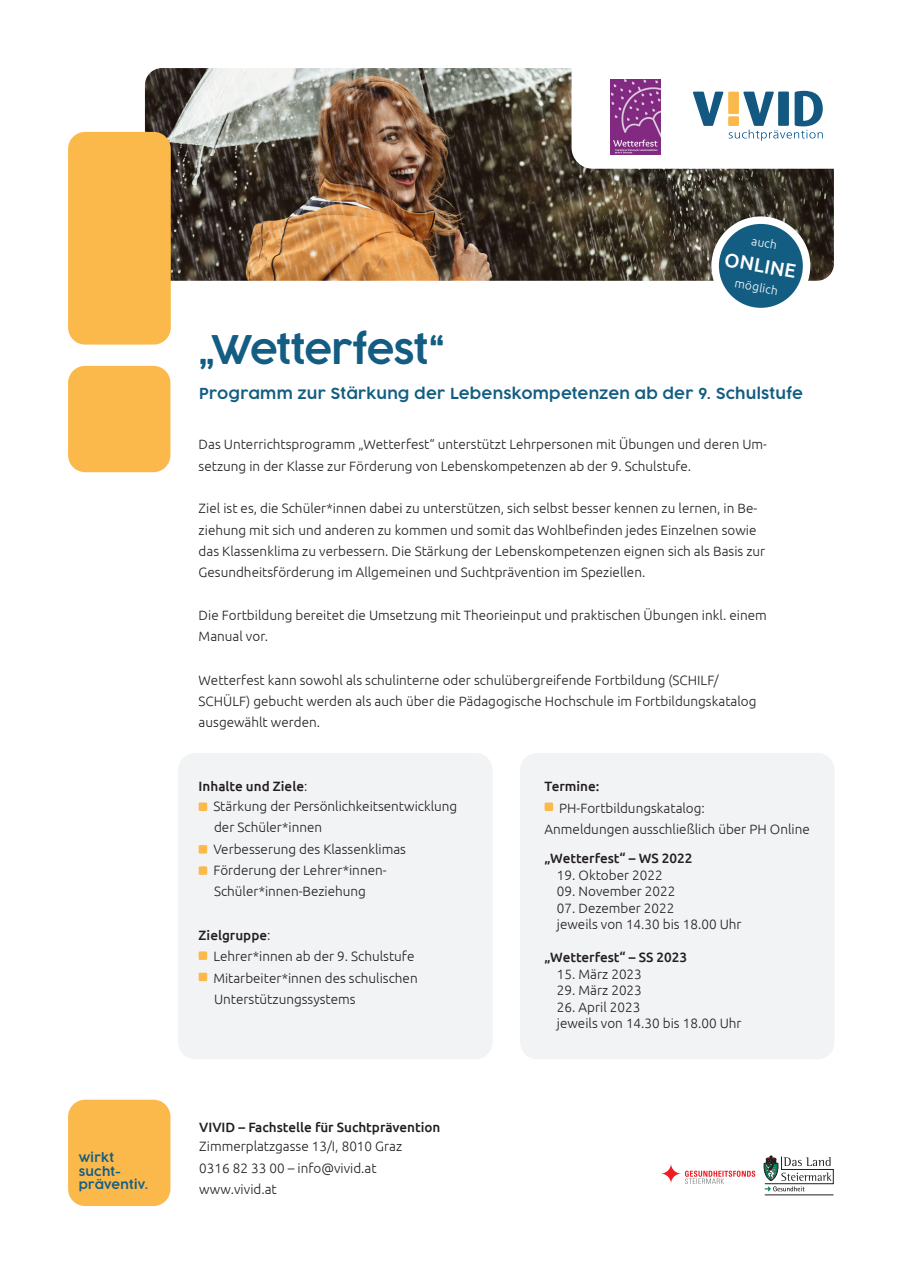
<style>
.page{position:relative;width:902px;height:1272px;background:#fff}
.page>*{position:absolute;margin:0;border:0;box-sizing:border-box;transform-origin:0 0}
.t1{font:300 39px "Cocogoose Pro";letter-spacing:-.035em;color:#135d83}
.t2{font:500 19.5px "Ubuntu";color:#fff}
.t3{font:300 15px "Cocogoose Pro";letter-spacing:.01em;color:#135d83}
.t4{font:300 13.5px/21.3px "Ubuntu";color:#231f20}
.t5{font:500 13.5px "Ubuntu";color:#231f20}
.t6{font:300 12px/13.5px "Cocogoose Pro";letter-spacing:.02em;color:#135d83}
.t7{font:300 12px "Ubuntu";color:#fff}
.s1{font-weight:500}
</style>
<div class="page">
<img style="left:145px;top:68px;width:688px;height:213px">
<div style="left:68px;top:132px;width:103px;height:212px;background:#fcb94b;border-radius:17px"></div>
<div style="left:68px;top:366px;width:102px;height:106px;background:#fcb94b;border-radius:17px"></div>
<div style="left:715px;top:220px;width:91px;height:91px;background:#135d83;border-radius:50%"></div>
<div style="left:711px;top:216px;width:99px;height:99px;border:8px solid #fff;border-radius:50%"></div>
<hr style="left:764px;top:1194px;width:69px;height:1px;background:#231f20">
<svg style="left:763px;top:1155px;width:70px;height:36px"></svg>
<svg style="left:685px;top:1170px;width:70px;height:13px"></svg>
<svg style="left:660px;top:1163px;width:21px;height:20px"></svg>
<div style="left:68px;top:1099px;width:102px;height:106px;background:#fcb94b;border-radius:17px"></div>
<div style="left:178px;top:753px;width:314px;height:306px;background:#f2f3f4;border-radius:17px"></div>
<div style="left:520px;top:753px;width:314px;height:306px;background:#f2f3f4;border-radius:17px"></div>
<div style="left:199px;top:802px;width:8px;height:9px;background:#fcb94b"></div>
<div style="left:199px;top:845px;width:8px;height:8px;background:#fcb94b"></div>
<div style="left:199px;top:866px;width:8px;height:8px;background:#fcb94b"></div>
<div style="left:199px;top:951px;width:8px;height:8px;background:#fcb94b"></div>
<div style="left:199px;top:972px;width:8px;height:9px;background:#fcb94b"></div>
<div style="left:544px;top:802px;width:9px;height:9px;background:#fcb94b"></div>
<svg style="left:571px;top:68px;width:263px;height:101px"></svg>
<svg style="left:693px;top:91px;width:129px;height:50px"></svg>
<div style="left:728px;top:116px;width:11px;height:10px;background:#fcb94b"></div>
<div style="left:728px;top:92px;width:10px;height:22px;background:#fcb94b"></div>
<img style="left:610px;top:80px;width:50px;height:75px">
<p class="t6" style="left:79px;top:1150px;width:71px">wirkt sucht&shy;präventiv.</p>
<h1 class="t1" style="left:199px;top:323px;width:247px">„Wetterfest“</h1>
<p class="t7" style="left:752px;top:233px;width:27px;rotate:10deg">auch</p>
<h2 class="t2" style="left:727px;top:247px;width:74px;rotate:10deg">ONLINE</h2>
<p class="t7" style="left:736px;top:276px;width:45px;rotate:10deg">möglich</p>
<p class="t3" style="left:199px;top:384px;width:605px">Programm zur Stärkung der Lebenskompetenzen ab der 9. Schulstufe</p>
<p class="t4" style="left:199px;top:433px;width:570px">Das Unterrichtsprogramm „Wetterfest“ unterstützt Lehrpersonen mit Übungen und deren Um&shy;setzung in der Klasse zur Förderung von Lebenskompetenzen ab der 9. Schulstufe.</p>
<p class="t4" style="left:199px;top:497px;width:568px">Ziel ist es, die Schüler*innen dabei zu unterstützen, sich selbst besser kennen zu lernen, in Be&shy;ziehung mit sich und anderen zu kommen und somit das Wohlbefinden jedes Einzelnen sowie das Klassenklima zu verbessern. Die Stärkung der Lebenskompetenzen eignen sich als Basis zur Gesundheitsförderung im Allgemeinen und Suchtprävention im Speziellen.</p>
<p class="t4" style="left:199px;top:604px;width:569px">Die Fortbildung bereitet die Umsetzung mit Theorieinput und praktischen Übungen inkl. einem<br>Manual vor.</p>
<p class="t4" style="left:199px;top:669px;width:559px">Wetterfest kann sowohl als schulinterne oder schulübergreifende Fortbildung (SCHILF/<br>SCHÜLF) gebucht werden als auch über die Pädagogische Hochschule im Fortbildungskatalog ausgewählt werden.</p>
<p class="t4" style="left:213px;top:776px;width:245px;line-height:19.8px;text-indent:-15px"><span class="s1">Inhalte und Ziele</span>:<br>Stärkung der Persönlichkeitsentwicklung</p>
<p class="t4" style="left:213px;top:816px;width:194px">der Schüler*innen<br>Verbesserung des Klassenklimas<br>Förderung der Lehrer*innen-<br>Schüler*innen-Beziehung</p>
<p class="t4" style="left:213px;top:924px;width:206px;text-indent:-15px"><span class="s1">Zielgruppe</span>:<br>Lehrer*innen ab der 9. Schulstufe<br>Mitarbeiter*innen des schulischen<br>Unterstützungssystems</p>
<p class="t5" style="left:199px;top:1118px;width:242px">VIVID – Fachstelle für Suchtprävention</p>
<p class="t4" style="left:199px;top:1135px;width:204px">Zimmerplatzgasse 13/I, 8010 Graz<br>0316 82 33 00 – info@vivid.at www.vivid.at</p>
<p class="t5" style="left:544px;top:778px;width:56px">Termine:</p>
<p class="t4" style="left:544px;top:796px;width:266px;text-indent:15px">PH-Fortbildungskatalog:<br>Anmeldungen ausschließlich über PH Online</p>
<p class="t5" style="left:544px;top:850px;width:149px">„Wetterfest“ – WS 2022</p>
<p class="t4" style="left:557px;top:864px;width:107px">19. Oktober 2022</p>
<p class="t4" style="left:557px;top:880px;width:120px">09. November 2022</p>
<p class="t4" style="left:557px;top:899px;width:186px;line-height:16.5px">07. Dezember 2022<br>jeweils von 14.30 bis 18.00 Uhr</p>
<p class="t5" style="left:544px;top:949px;width:144px">„Wetterfest“ – SS 2023</p>
<p class="t4" style="left:557px;top:963px;width:86px">15. März 2023</p>
<p class="t4" style="left:557px;top:979px;width:86px">29. März 2023</p>
<p class="t4" style="left:557px;top:998px;width:186px;line-height:16.5px">26. April 2023<br>jeweils von 14.30 bis 18.00 Uhr</p>
</div>
